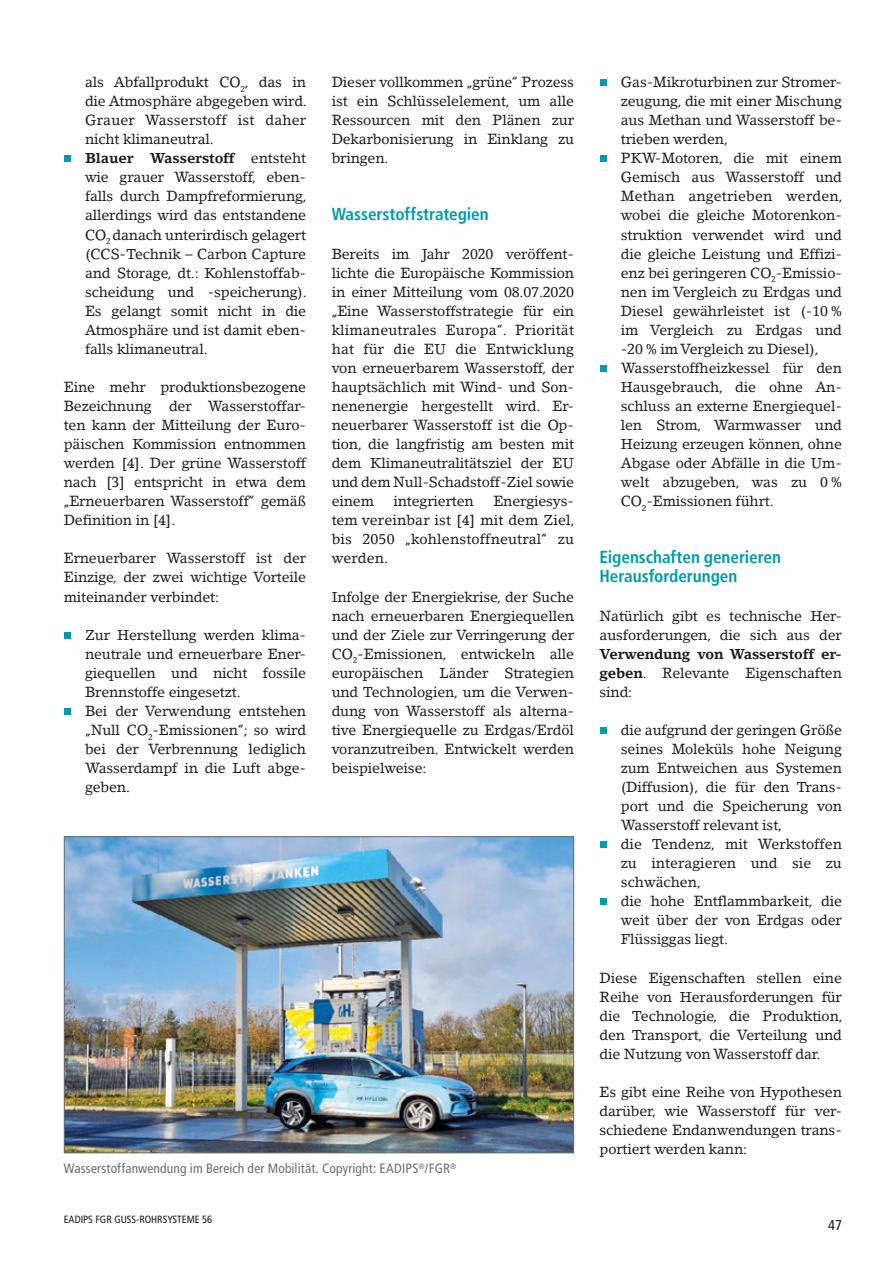
<style>
.page{position:relative;width:893px;height:1263px;background:#fff}
.page>*{position:absolute;margin:0;border:0;box-sizing:border-box;transform-origin:0 0}
.t1{font:700 condensed 17.25px/19px "Frutiger LT";letter-spacing:-.005em;color:#009bab}
.t2{font:14.25px/19px "Lino Letter LT";letter-spacing:-.01em;color:#1b1a19;text-align:justify}
.t3{font:700 14.25px/19px "Lino Letter LT";letter-spacing:-.01em;color:#1b1a19;text-align:justify}
.t4{font:condensed 14.25px "Frutiger LT";color:#1b1a19}
.t5{font:condensed 13.5px "Frutiger LT";letter-spacing:.01em;color:#6b6e6f}
.t6{font:condensed 10.5px "Frutiger LT";color:#1b1a19}
.s1{font-weight:700}
.s2{font-weight:400}
</style>
<div class="page">
<div style="left:64px;top:155px;width:7px;height:7px;background:#009bab"></div>
<div style="left:64px;top:632px;width:7px;height:6px;background:#009bab"></div>
<div style="left:64px;top:708px;width:7px;height:7px;background:#009bab"></div>
<div style="left:600px;top:79px;width:6px;height:7px;background:#009bab"></div>
<div style="left:600px;top:155px;width:6px;height:7px;background:#009bab"></div>
<div style="left:600px;top:365px;width:6px;height:7px;background:#009bab"></div>
<div style="left:600px;top:727px;width:6px;height:7px;background:#009bab"></div>
<div style="left:600px;top:841px;width:6px;height:7px;background:#009bab"></div>
<div style="left:600px;top:898px;width:6px;height:7px;background:#009bab"></div>
<img style="left:66px;top:838px;width:506px;height:313px">
<div style="left:64px;top:836px;width:510px;height:317px;border:1px solid #6b6e6f"></div>
<p class="t2" style="left:85px;top:73px;width:223px;text-align:left">als Abfallprodukt CO<sub>2</sub>, das in die Atmosphäre abgegeben wird.<br>Grauer Wasserstoff ist daher nicht klimaneutral.<br><span class="s1">Blauer Wasserstoff</span> entsteht wie grauer Wasserstoff, eben&shy;falls durch Dampfreformierung, allerdings wird das entstandene<br>CO<sub>2</sub> danach unterirdisch gelagert (CCS-Technik – Carbon Capture and Storage, dt.: Kohlenstoffab&shy;scheidung und -speicherung).<br>Es gelangt somit nicht in die<br>Atmosphäre und ist damit eben&shy;falls klimaneutral.</p>
<p class="t2" style="left:64px;top:377px;width:244px">Eine mehr produktionsbezogene Bezeichnung der Wasserstoffar&shy;ten kann der Mitteilung der Euro&shy;päischen Kommission entnommen werden [4]. Der grüne Wasserstoff nach [3] entspricht in etwa dem „Erneuerbaren Wasserstoff“ gemäß Definition in [4].</p>
<p class="t2" style="left:64px;top:549px;width:244px">Erneuerbarer Wasserstoff ist der Einzige, der zwei wichtige Vorteile miteinander verbindet:</p>
<p class="t2" style="left:85px;top:625px;width:223px;text-align:left">Zur Herstellung werden klima&shy;neutrale und erneuerbare Ener&shy;giequellen und nicht fossile<br>Brennstoffe eingesetzt.<br>Bei der Verwendung entstehen „Null CO<sub>2</sub>-Emissionen“; so wird bei der Verbrennung lediglich<br>Wasserdampf in die Luft abge&shy;geben.</p>
<p class="t2" style="left:332px;top:73px;width:244px">Dieser vollkommen „grüne“ Prozess ist ein Schlüsselelement, um alle Ressourcen mit den Plänen zur Dekarbonisierung in Einklang zu bringen.</p>
<p class="t1" style="left:332px;top:205px;width:159px">Wasserstoffstrategien</p>
<p class="t2" style="left:332px;top:244px;width:244px">Bereits im Jahr 2020 veröffent&shy;lichte die Europäische Kommission in einer Mitteilung vom 08.07.2020 „Eine Wasserstoffstrategie für ein klimaneutrales Europa“. Priorität hat für die EU die Entwicklung von erneuerbarem Wasserstoff, der hauptsächlich mit Wind- und Son&shy;nenenergie hergestellt wird. Er&shy;neuerbarer Wasserstoff ist die Op&shy;tion, die langfristig am besten mit dem Klimaneutralitätsziel der EU und dem Null-Schadstoff-Ziel sowie einem</p>
<p class="t2" style="left:332px;top:492px;width:245px;text-indent:162px">Energiesys&shy;tem vereinbar ist [4] mit dem Ziel, bis 2050 „kohlenstoffneutral“ zu werden.</p>
<p class="t2" style="left:332px;top:587px;width:244px">Infolge der Energiekrise, der Suche nach erneuerbaren Energiequellen und der Ziele zur Verringerung der CO<sub>2</sub>-Emissionen, entwickeln alle europäischen Länder Strategien und Technologien, um die Verwen&shy;dung von Wasserstoff als alterna&shy;tive Energiequelle zu Erdgas/Erdöl voranzutreiben. Entwickelt werden beispielweise:</p>
<p class="t2" style="left:393px;top:492px;width:82px">integrierten</p>
<p class="t5" style="left:64px;top:1160px;width:394px">Wasserstoffanwendung im Bereich der Mobilität. Copyright: EADIPS<sup>®</sup>/FGR<sup>®</sup></p>
<p class="t6" style="left:64px;top:1213px;width:150px">EADIPS FGR GUSS-ROHRSYSTEME 56</p>
<p class="t2" style="left:621px;top:73px;width:223px;text-align:left">Gas-Mikroturbinen zur Stromer&shy;zeugung, die mit einer Mischung aus Methan und Wasserstoff be&shy;trieben werden,<br>PKW-Motoren, die mit einem<br>Gemisch aus Wasserstoff und<br>Methan angetrieben werden, wobei die gleiche Motorenkon&shy;struktion verwendet wird und die gleiche Leistung und Effizi&shy;enz bei geringeren CO<sub>2</sub>-Emissio&shy;nen im Vergleich zu Erdgas und<br>Diesel gewährleistet ist (-10 % im Vergleich zu Erdgas und -20 % im Vergleich zu Diesel),<br>Wasserstoffheizkessel für den<br>Hausgebrauch, die ohne An&shy;schluss an externe Energiequel&shy;len Strom, Warmwasser und<br>Heizung erzeugen können, ohne<br>Abgase oder Abfälle in die Um&shy;welt abzugeben, was zu 0 %<br>CO<sub>2</sub>-Emissionen führt.</p>
<p class="t1" style="left:600px;top:548px;width:183px">Eigenschaften generieren<br>Herausforderungen</p>
<p class="t2" style="left:600px;top:606px;width:244px">Natürlich gibt es technische Her&shy;ausforderungen, die sich aus der</p>
<p class="t3" style="left:600px;top:644px;width:244px">Verwendung von Wasserstoff er&shy;geben<span class="s2">. Relevante Eigenschaften sind:</span></p>
<p class="t2" style="left:621px;top:720px;width:223px;text-align:left">die aufgrund der geringen Größe seines Moleküls hohe Neigung zum Entweichen aus Systemen (Diffusion), die für den Trans&shy;port und die Speicherung von<br>Wasserstoff relevant ist,<br>die Tendenz, mit Werkstoffen zu interagieren und sie zu schwächen,<br>die hohe Entflammbarkeit, die weit über der von Erdgas oder<br>Flüssiggas liegt.</p>
<p class="t2" style="left:600px;top:968px;width:245px">Diese Eigenschaften stellen eine Reihe von Herausforderungen für die Technologie, die Produktion, den Transport, die Verteilung und die Nutzung von Wasserstoff dar.</p>
<p class="t2" style="left:600px;top:1082px;width:244px">Es gibt eine Reihe von Hypothesen darüber, wie Wasserstoff für ver&shy;schiedene Endanwendungen trans&shy;portiert werden kann:</p>
<p class="t4" style="left:828px;top:1217px;width:15px">47</p>
</div>
